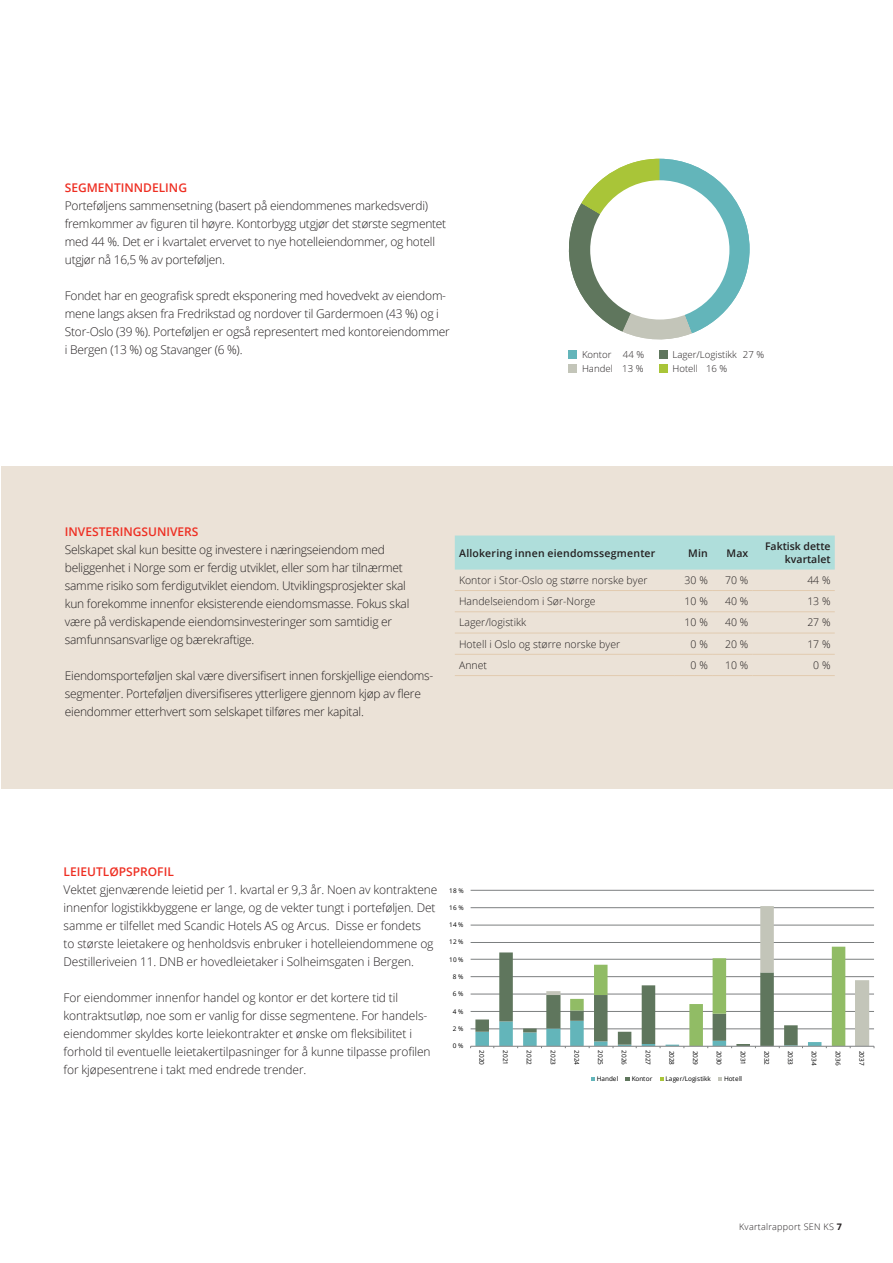
<style>
.page{position:relative;width:893px;height:1263px;background:#fff}
.page>*{position:absolute;margin:0;border:0;box-sizing:border-box;transform-origin:0 0}
.Brødtekst_8_12{font:300 12px/18px "Open Sans";letter-spacing:-.02em;color:#231f20}
.Mellomtittel_nivå_1{font:600 12px "Open Sans";color:#ee2e22}
.Brødtekst_8_12-2{font:600 12px "Open Sans";color:#ee2e22}
.t1{font:300 10.5px "Open Sans";color:#231f20}
.t2{font:600 10.5px/12.6px "Open Sans";letter-spacing:.015em;color:#231f20;text-align:right}
.t3{font:300 9.6px/13.5px "Open Sans";color:#231f20}
.t4{font:300 9px "Open Sans";letter-spacing:.03em;color:#231f20}
.t5{font:6.45px "Open Sans";letter-spacing:.03em;color:#000001}
.t6{font:6.45px "Open Sans";letter-spacing:-.01em;color:#000001}
.s1{font-weight:700}
</style>
<div class="page">
<div style="left:1px;top:466px;width:892px;height:323px;background:#ebe2d7"></div>
<svg style="left:591px;top:1077px;width:4px;height:4px"></svg>
<svg style="left:626px;top:1077px;width:4px;height:4px"></svg>
<svg style="left:660px;top:1077px;width:4px;height:4px"></svg>
<svg style="left:718px;top:1077px;width:4px;height:4px"></svg>
<hr style="left:471px;top:1028px;width:403px;height:1px;background:#7c7f80">
<hr style="left:471px;top:1011px;width:403px;height:1px;background:#7c7f80">
<hr style="left:471px;top:994px;width:403px;height:1px;background:#7c7f80">
<hr style="left:471px;top:976px;width:403px;height:1px;background:#7c7f80">
<hr style="left:471px;top:959px;width:403px;height:1px;background:#7c7f80">
<hr style="left:471px;top:942px;width:403px;height:1px;background:#7c7f80">
<hr style="left:471px;top:925px;width:403px;height:1px;background:#7c7f80">
<hr style="left:471px;top:907px;width:403px;height:1px;background:#7c7f80">
<hr style="left:471px;top:890px;width:403px;height:1px;background:#7c7f80">
<svg style="left:546px;top:906px;width:323px;height:140px"></svg>
<hr style="left:471px;top:1046px;width:403px;height:1px;background:#7c7f80">
<svg style="left:470px;top:947px;width:381px;height:101px"></svg>
<div style="left:455px;top:535px;width:380px;height:34px;background:#afdedb"></div>
<hr style="left:455px;top:590px;width:220px;height:1px;background:#e2cbb0">
<hr style="left:675px;top:590px;width:37px;height:1px;background:#e2cbb0">
<hr style="left:712px;top:590px;width:40px;height:1px;background:#e2cbb0">
<hr style="left:752px;top:590px;width:83px;height:1px;background:#e2cbb0">
<hr style="left:455px;top:611px;width:220px;height:1px;background:#e2cbb0">
<hr style="left:675px;top:611px;width:37px;height:1px;background:#e2cbb0">
<hr style="left:712px;top:611px;width:40px;height:1px;background:#e2cbb0">
<hr style="left:752px;top:611px;width:83px;height:1px;background:#e2cbb0">
<hr style="left:455px;top:633px;width:220px;height:1px;background:#e2cbb0">
<hr style="left:675px;top:633px;width:37px;height:1px;background:#e2cbb0">
<hr style="left:712px;top:633px;width:40px;height:1px;background:#e2cbb0">
<hr style="left:752px;top:633px;width:83px;height:1px;background:#e2cbb0">
<hr style="left:455px;top:654px;width:220px;height:1px;background:#e2cbb0">
<hr style="left:675px;top:654px;width:37px;height:1px;background:#e2cbb0">
<hr style="left:712px;top:654px;width:40px;height:1px;background:#e2cbb0">
<hr style="left:752px;top:654px;width:83px;height:1px;background:#e2cbb0">
<hr style="left:455px;top:675px;width:220px;height:1px;background:#e2cbb0">
<hr style="left:675px;top:675px;width:37px;height:1px;background:#e2cbb0">
<hr style="left:712px;top:675px;width:40px;height:1px;background:#e2cbb0">
<hr style="left:752px;top:675px;width:83px;height:1px;background:#e2cbb0">
<div style="left:569px;top:351px;width:8px;height:8px;background:#63b5ba"></div>
<div style="left:569px;top:364px;width:8px;height:8px;background:#c3c5b9"></div>
<div style="left:659px;top:350px;width:8px;height:8px;background:#5f765d"></div>
<div style="left:659px;top:364px;width:8px;height:8px;background:#a9c538"></div>
<svg style="left:569px;top:159px;width:180px;height:181px"></svg>
<div style="left:590px;top:180px;width:139px;height:139px;background:#fff;border-radius:50%"></div>
<p class="Mellomtittel_nivå_1" style="left:65px;top:179px;width:124px">SEGMENTINNDELING</p>
<p class="Brødtekst_8_12" style="left:65px;top:196px;width:383px">Porteføljens sammensetning (basert på eiendommenes markedsverdi) fremkommer av figuren til høyre. Kontorbygg utgjør det største segmentet med 44 %. Det er i kvartalet ervervet to nye hotelleiendommer, og hotell utgjør nå 16,5 % av porteføljen.</p>
<p class="Brødtekst_8_12" style="left:65px;top:286px;width:386px">Fondet har en geografisk spredt eksponering med hovedvekt av eiendom&shy;mene langs aksen fra Fredrikstad og nordover til Gardermoen (43 %) og i Stor-Oslo (39 %). Porteføljen er også representert med kontoreiendommer i Bergen (13 %) og Stavanger (6 %).</p>
<p class="t3" style="left:582px;top:348px;width:64px">Kontor 44 %<br>Handel 13 %</p>
<p class="t3" style="left:672px;top:347px;width:93px;line-height:14px">Lager/Logistikk 27 %<br>Hotell 16 %</p>
<p class="Brødtekst_8_12-2" style="left:65px;top:524px;width:135px">INVESTERINGSUNIVERS</p>
<p class="Brødtekst_8_12" style="left:65px;top:541px;width:346px">Selskapet skal kun besitte og investere i næringseiendom med beliggenhet i Norge som er ferdig utviklet, eller som har tilnærmet samme risiko som ferdigutviklet eiendom. Utviklingsprosjekter skal kun forekomme innenfor eksisterende eiendomsmasse. Fokus skal være på verdiskapende eiendomsinvesteringer som samtidig er samfunnsansvarlige og bærekraftige.</p>
<p class="Brødtekst_8_12" style="left:65px;top:667px;width:370px">Eiendomsporteføljen skal være diversifisert innen forskjellige eiendoms&shy;segmenter. Porteføljen diversifiseres ytterligere gjennom kjøp av flere eiendommer etterhvert som selskapet tilføres mer kapital.</p>
<p class="t2" style="left:459px;top:546px;width:198px">Allokering innen eiendomssegmenter</p>
<p class="t2" style="left:688px;top:546px;width:21px">Min</p>
<p class="t2" style="left:727px;top:546px;width:23px">Max</p>
<p class="t2" style="left:765px;top:540px;width:67px">Faktisk dette kvartalet</p>
<p class="t1" style="left:459px;top:573px;width:190px">Kontor i Stor-Oslo og større norske byer</p>
<p class="t1" style="left:685px;top:573px;width:25px">30 %</p>
<p class="t1" style="left:725px;top:573px;width:25px">70 %</p>
<p class="t1" style="left:807px;top:573px;width:25px">44 %</p>
<p class="t1" style="left:459px;top:594px;width:138px">Handelseiendom i Sør-Norge</p>
<p class="t1" style="left:685px;top:594px;width:25px">10 %</p>
<p class="t1" style="left:725px;top:594px;width:25px">40 %</p>
<p class="t1" style="left:807px;top:594px;width:25px">13 %</p>
<p class="t1" style="left:459px;top:615px;width:69px">Lager/logistikk</p>
<p class="t1" style="left:685px;top:615px;width:25px">10 %</p>
<p class="t1" style="left:725px;top:615px;width:25px">40 %</p>
<p class="t1" style="left:807px;top:615px;width:25px">27 %</p>
<p class="t1" style="left:459px;top:637px;width:163px">Hotell i Oslo og større norske byer</p>
<p class="t1" style="left:691px;top:637px;width:19px">0 %</p>
<p class="t1" style="left:725px;top:637px;width:25px">20 %</p>
<p class="t1" style="left:807px;top:637px;width:25px">17 %</p>
<p class="t1" style="left:459px;top:658px;width:29px">Annet</p>
<p class="t1" style="left:691px;top:658px;width:19px">0 %</p>
<p class="t1" style="left:725px;top:658px;width:25px">10 %</p>
<p class="t1" style="left:813px;top:658px;width:19px">0 %</p>
<p class="Mellomtittel_nivå_1" style="left:64px;top:863px;width:112px">LEIEUTLØPSPROFIL</p>
<p class="Brødtekst_8_12" style="left:64px;top:880px;width:375px">Vektet gjenværende leietid per 1. kvartal er 9,3 år. Noen av kontraktene innenfor logistikkbyggene er lange, og de vekter tungt i porteføljen. Det samme er tilfellet med Scandic Hotels AS og Arcus. Disse er fondets<br>to største leietakere og henholdsvis enbruker i hotelleiendommene og Destilleriveien 11. DNB er hovedleietaker i Solheimsgaten i Bergen.</p>
<p class="Brødtekst_8_12" style="left:64px;top:988px;width:369px">For eiendommer innenfor handel og kontor er det kortere tid til kontraktsutløp, noe som er vanlig for disse segmentene. For handels&shy;eiendommer skyldes korte leiekontrakter et ønske om fleksibilitet i forhold til eventuelle leietakertilpasninger for å kunne tilpasse profilen for kjøpesentrene i takt med endrede trender.</p>
<p class="t5" style="left:449px;top:886px;width:16px">18%</p>
<p class="t5" style="left:449px;top:903px;width:16px">16%</p>
<p class="t5" style="left:449px;top:920px;width:16px">14%</p>
<p class="t5" style="left:449px;top:937px;width:16px">12%</p>
<p class="t5" style="left:449px;top:955px;width:16px">10%</p>
<p class="t5" style="left:453px;top:972px;width:12px">8%</p>
<p class="t5" style="left:453px;top:989px;width:12px">6%</p>
<p class="t5" style="left:453px;top:1007px;width:12px">4%</p>
<p class="t5" style="left:453px;top:1024px;width:12px">2%</p>
<p class="t5" style="left:453px;top:1041px;width:12px">0%</p>
<p class="t5" style="left:486px;top:1050px;width:16px;rotate:90deg">2020</p>
<p class="t5" style="left:510px;top:1050px;width:16px;rotate:90deg">2021</p>
<p class="t5" style="left:534px;top:1050px;width:16px;rotate:90deg">2022</p>
<p class="t5" style="left:557px;top:1050px;width:16px;rotate:90deg">2023</p>
<p class="t5" style="left:581px;top:1050px;width:16px;rotate:90deg">2024</p>
<p class="t5" style="left:605px;top:1050px;width:16px;rotate:90deg">2025</p>
<p class="t5" style="left:629px;top:1050px;width:16px;rotate:90deg">2026</p>
<p class="t5" style="left:652px;top:1050px;width:16px;rotate:90deg">2027</p>
<p class="t5" style="left:676px;top:1050px;width:16px;rotate:90deg">2028</p>
<p class="t5" style="left:700px;top:1050px;width:16px;rotate:90deg">2029</p>
<p class="t5" style="left:724px;top:1050px;width:16px;rotate:90deg">2030</p>
<p class="t5" style="left:747px;top:1050px;width:16px;rotate:90deg">2031</p>
<p class="t5" style="left:771px;top:1050px;width:16px;rotate:90deg">2032</p>
<p class="t5" style="left:795px;top:1050px;width:16px;rotate:90deg">2033</p>
<p class="t5" style="left:819px;top:1050px;width:16px;rotate:90deg">2034</p>
<p class="t5" style="left:842px;top:1050px;width:16px;rotate:90deg">2036</p>
<p class="t5" style="left:866px;top:1050px;width:16px;rotate:90deg">2037</p>
<p class="t5" style="left:597px;top:1074px;width:23px">Handel</p>
<p class="t5" style="left:632px;top:1074px;width:22px">Kontor</p>
<p class="t6" style="left:666px;top:1074px;width:47px">Lager/Logistikk</p>
<p class="t5" style="left:724px;top:1074px;width:19px">Hotell</p>
<p class="t4" style="left:739px;top:1220px;width:104px">Kvartalrapport SEN KS <span class="s1">7</span></p>
</div>
